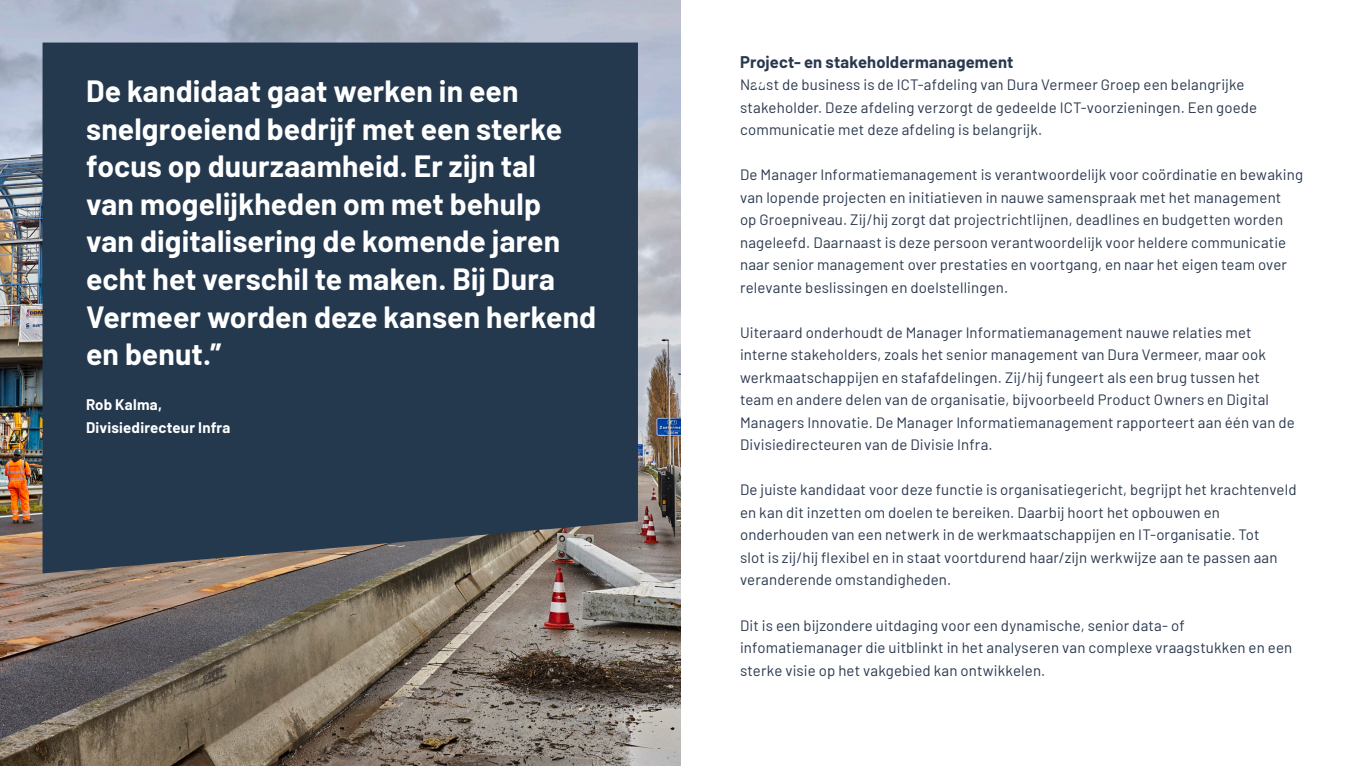
<style>
.page{position:relative;width:1361px;height:766px;background:#fff}
.page>*{position:absolute;margin:0;border:0;box-sizing:border-box;transform-origin:0 0}
.Rechts_uitlijnen{font:700 30px/37.5px "Barlow";letter-spacing:.005em;color:#fff}
.t1{font:700 16.5px "Barlow";letter-spacing:.01em;color:#2a384e}
.t2{font:15px/22.5px "Barlow";letter-spacing:.01em;color:#2a384e}
.Rechts_uitlijnen-2{font:700 15px "Barlow";letter-spacing:.015em;color:#fff}
</style>
<div class="page">
<img style="left:0;top:0;width:680px;height:765px">
<div style="left:43px;top:43px;width:595px;height:530px;background:#24384e"></div>
<p class="t1" style="left:740px;top:49px;width:275px">Project- en stakeholdermanagement</p>
<p class="t2" style="left:740px;top:72px;width:519px">Naast de business is de ICT-afdeling van Dura Vermeer Groep een belangrijke stakeholder. Deze afdeling verzorgt de gedeelde ICT-voorzieningen. Een goede communicatie met deze afdeling is belangrijk.</p>
<p class="t2" style="left:740px;top:162px;width:564px">De Manager Informatiemanagement is verantwoordelijk voor coördinatie en bewaking van lopende projecten en initiatieven in nauwe samenspraak met het management<br>op Groepniveau. Zij/hij zorgt dat projectrichtlijnen, deadlines en budgetten worden nageleefd. Daarnaast is deze persoon verantwoordelijk voor heldere communicatie naar senior management over prestaties en voortgang, en naar het eigen team over relevante beslissingen en doelstellingen.</p>
<p class="t2" style="left:740px;top:320px;width:556px">Uiteraard onderhoudt de Manager Informatiemanagement nauwe relaties met interne stakeholders, zoals het senior management van Dura Vermeer, maar ook werkmaatschappijen en stafafdelingen. Zij/hij fungeert als een brug tussen het team en andere delen van de organisatie, bijvoorbeeld Product Owners en Digital Managers Innovatie. De Manager Informatiemanagement rapporteert aan één van de Divisiedirecteuren van de Divisie Infra.</p>
<p class="t2" style="left:740px;top:477px;width:558px">De juiste kandidaat voor deze functie is organisatiegericht, begrijpt het krachtenveld en kan dit inzetten om doelen te bereiken. Daarbij hoort het opbouwen en onderhouden van een netwerk in de werkmaatschappijen en IT-organisatie. Tot<br>slot is zij/hij flexibel en in staat voortdurend haar/zijn werkwijze aan te passen aan veranderende omstandigheden.</p>
<p class="t2" style="left:740px;top:612px;width:554px">Dit is een bijzondere uitdaging voor een dynamische, senior data- of infomatiemanager die uitblinkt in het analyseren van complexe vraagstukken en een sterke visie op het vakgebied kan ontwikkelen.</p>
<p class="Rechts_uitlijnen" style="left:86px;top:70px;width:434px">De kandidaat gaat werken in een</p>
<p class="Rechts_uitlijnen" style="left:755px;top:70px;width:12px">“</p>
<p class="Rechts_uitlijnen" style="left:86px;top:108px;width:511px">snelgroeiend bedrijf met een sterke focus op duurzaamheid. Er zijn tal<br>van mogelijkheden om met behulp van digitalisering de komende jaren echt het verschil te maken. Bij Dura<br>Vermeer worden deze kansen herkend en benut.”</p>
<p class="Rechts_uitlijnen-2" style="left:86px;top:393px;width:77px">Rob Kalma,</p>
<p class="Rechts_uitlijnen-2" style="left:86px;top:416px;width:146px">Divisiedirecteur Infra</p>
</div>
